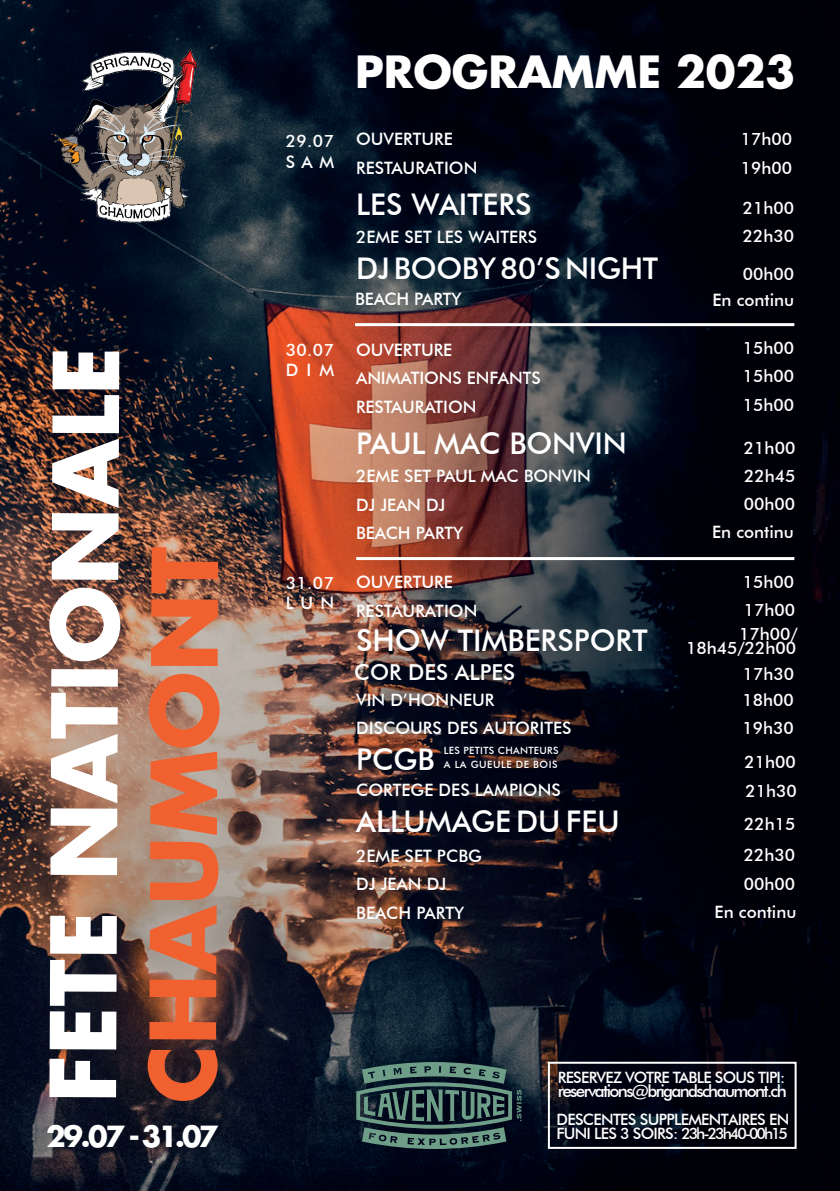
<style>
.page{position:relative;width:840px;height:1191px;background:#fff}
.page>*{position:absolute;margin:0;border:0;box-sizing:border-box;transform-origin:0 0}
.t1{font:700 88.2px "Futura";letter-spacing:-.005em;color:#fff}
.t2{font:700 88.2px "Futura";letter-spacing:-.005em;color:#f1602f}
.t3{font:700 43.4px "Futura";color:#fff}
.t4{font:500 29.8px "Futura BT";color:#fff}
.t5{font:700 28.4px "Futura";letter-spacing:-.09em;color:#fff}
.t6{font:500 22px "Futura BT";color:#fff}
.t7{font:500 17px/28.4px "Futura BT";color:#fff}
.t8{font:500 17px "Futura BT";letter-spacing:-.095em;color:#fff}
.t9{font:500 15.6px/14.2px "Futura BT";letter-spacing:-.05em;color:#fff}
.t10{font:500 10px/14.2px "Futura BT";letter-spacing:.03em;color:#fff}
</style>
<div class="page">
<img style="left:0;top:0;width:755px;height:1191px">
<div style="left:755px;top:0;width:84px;height:1191px;background:#000007"></div>
<hr style="left:356px;top:557px;width:437px;height:3px;background:#fff">
<hr style="left:355px;top:323px;width:438px;height:3px;background:#fff">
<img style="left:48px;top:48px;width:160px;height:177px">
<svg style="left:356px;top:1062px;width:165px;height:87px;background:#355151"></svg>
<div style="left:547px;top:1061px;width:249px;height:87px;border:2px solid #fff"></div>
<h1 class="t1" style="left:23px;top:1103px;width:758px;rotate:-90deg">ETEF NA IT ONALE</h1>
<h1 class="t2" style="left:122px;top:1103px;width:558px;rotate:-90deg">CHAUMONT</h1>
<h3 class="t5" style="left:46px;top:1116px;width:173px">29.07 -31.07</h3>
<h2 class="t3" style="left:355px;top:41px;width:441px">PROGRAMME 2023</h2>
<p class="t7" style="left:285px;top:131px;width:50px;line-height:20.4px">29.07<br>SAM</p>
<p class="t7" style="left:356px;top:125px;width:123px">OUVERTURE<br>RESTAURATION</p>
<h3 class="t4" style="left:356px;top:186px;width:177px">LES WAITERS</h3>
<p class="t7" style="left:356px;top:223px;width:182px">2EME SET LES WAITERS</p>
<h3 class="t4" style="left:356px;top:250px;width:303px">DJBOOBY80’S NIGHT</h3>
<p class="t7" style="left:740px;top:125px;width:53px">17h00<br>19h00</p>
<p class="t7" style="left:742px;top:194px;width:53px">21h00<br>22h30</p>
<p class="t7" style="left:742px;top:259px;width:53px">00h00</p>
<p class="t7" style="left:355px;top:285px;width:108px">BEACH PARTY</p>
<p class="t7" style="left:712px;top:286px;width:83px">En continu</p>
<p class="t7" style="left:285px;top:339px;width:50px;line-height:20.4px">30.07<br>DIM</p>
<p class="t7" style="left:285px;top:572px;width:50px;line-height:20.4px">31.07<br>LUN</p>
<p class="t7" style="left:356px;top:335px;width:186px">OUVERTURE<br>ANIMATIONS ENFANTS<br>RESTAURATION</p>
<h3 class="t4" style="left:356px;top:425px;width:272px">PAUL MAC BONVIN</h3>
<p class="t7" style="left:356px;top:462px;width:236px">2EME SET PAUL MAC BONVIN<br>DJ JEAN DJ<br>BEACH PARTY</p>
<p class="t7" style="left:356px;top:568px;width:123px">OUVERTURE<br>RESTAURATION</p>
<h3 class="t4" style="left:356px;top:622px;width:293px">SHOW TIMBERSPORT</h3>
<p class="t7" style="left:742px;top:333px;width:53px;text-align:justify">15h00<br>15h00<br>15h00</p>
<p class="t7" style="left:743px;top:433px;width:53px">21h00</p>
<p class="t7" style="left:743px;top:461px;width:53px">22h45</p>
<p class="t7" style="left:743px;top:490px;width:53px">00h00</p>
<p class="t7" style="left:711px;top:518px;width:83px">En continu</p>
<p class="t7" style="left:742px;top:567px;width:53px">15h00</p>
<p class="t7" style="left:685px;top:627px;width:113px;line-height:14.2px;text-align:right">17h00/<br>18h45/22h00</p>
<p class="t7" style="left:743px;top:595px;width:53px">17h00</p>
<p class="t6" style="left:354px;top:659px;width:162px">COR DES ALPES</p>
<p class="t7" style="left:356px;top:685px;width:217px">VIN D’HONNEUR<br>DISCOURS DES AUTORITES</p>
<h3 class="t4" style="left:356px;top:741px;width:80px">PCGB</h3>
<p class="t10" style="left:443px;top:743px;width:116px">LES PETITS CHANTEURS<br>A LA GUEULE DE BOIS</p>
<p class="t7" style="left:356px;top:776px;width:206px">CORTEGE DES LAMPIONS</p>
<h3 class="t4" style="left:356px;top:803px;width:265px">ALLUMAGE DU FEU</h3>
<p class="t7" style="left:356px;top:841px;width:127px">2EME SET PCBG<br>DJ JEAN DJ<br>BEACH PARTY</p>
<p class="t7" style="left:742px;top:659px;width:53px">17h30</p>
<p class="t7" style="left:742px;top:685px;width:53px">18h00</p>
<p class="t7" style="left:742px;top:713px;width:53px">19h30</p>
<p class="t7" style="left:744px;top:748px;width:53px">21h00</p>
<p class="t7" style="left:745px;top:776px;width:53px">21h30</p>
<p class="t7" style="left:743px;top:809px;width:53px">22h15</p>
<p class="t7" style="left:743px;top:840px;width:53px">22h30</p>
<p class="t7" style="left:743px;top:869px;width:53px">00h00</p>
<p class="t7" style="left:714px;top:897px;width:83px">En continu</p>
<p class="t9" style="left:557px;top:1070px;width:229px">RESERVEZ VOTRE TABLE SOUS TIPI:</p>
<p class="t8" style="left:557px;top:1081px;width:230px">reservations@brigandschaumont.ch</p>
<p class="t9" style="left:556px;top:1111px;width:234px">DESCENTES SUPPLEMENTAIRES EN<br>FUNI LES 3 SOIRS: 23h-23h40-00h15</p>
</div>
